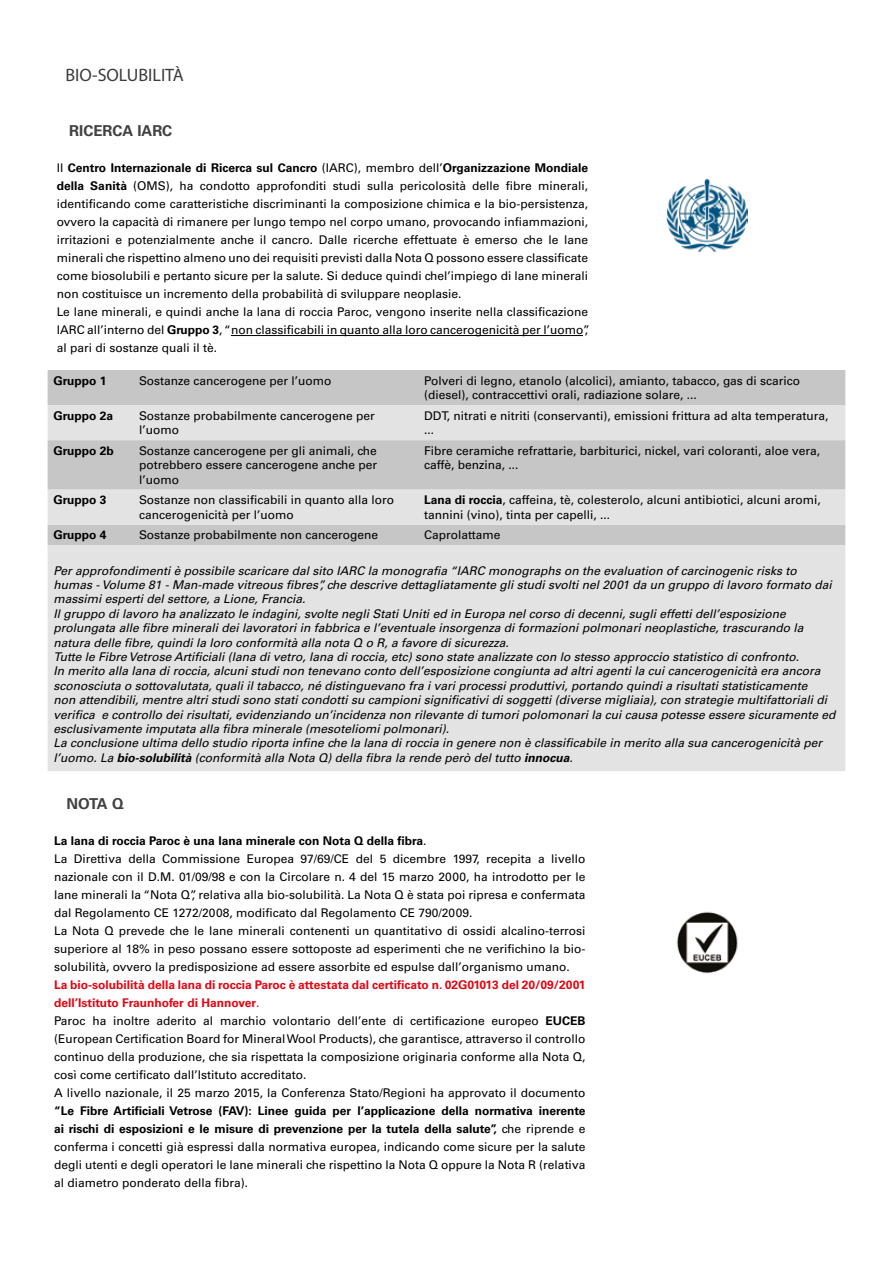
<style>
.page{position:relative;width:893px;height:1263px;background:#fff}
.page>*{position:absolute;margin:0;border:0;box-sizing:border-box;transform-origin:0 0}
.t1{font:18px "Myriad Pro";color:#3c3c3b}
.t2{font:700 15px "Univers LT Std";color:#414042}
.t3{font:12px/18px "Univers LT Std";color:#000}
.t4{font:italic 12px/14.4px "Univers LT Std";color:#000}
.t5{font:700 12px "Univers LT Std";color:#000}
.s1{font-weight:700}
.s2{font-weight:700;color:#e30613}
.s3{color:#e30613}
</style>
<div class="page">
<img style="left:676px;top:911px;width:62px;height:63px">
<hr style="left:231px;top:335px;width:352px;height:1px;background:#000">
<div style="left:48px;top:370px;width:797px;height:120px;background:#c6c6c6"></div>
<div style="left:48px;top:405px;width:797px;height:35px;background:#e3e3e3"></div>
<svg style="left:48px;top:490px;width:797px;height:281px;background:#e0e0e0"></svg>
<img style="left:666px;top:178px;width:82px;height:75px">
<h1 class="t1" style="left:65px;top:64px;width:120px">BIO-SOLUBILITÀ</h1>
<p class="t2" style="left:69px;top:122px;width:105px">RICERCA IARC</p>
<p class="t3" style="left:57px;top:159px;width:534px">Il <span class="s1">Centro Internazionale di Ricerca sul Cancro</span> (IARC), membro dell’<span class="s1">Organizzazione Mondiale della Sanità</span> (OMS), ha condotto approfonditi studi sulla pericolosità delle fibre minerali, identificando come caratteristiche discriminanti la composizione chimica e la bio-persistenza, ovvero la capacità di rimanere per lungo tempo nel corpo umano, provocando infiammazioni, irritazioni e potenzialmente anche il cancro. Dalle ricerche effettuate è emerso che le lane minerali che rispettino almeno uno dei requisiti previsti dalla Nota Q possono essere classificate come biosolubili e pertanto sicure per la salute. Si deduce quindi chel’impiego di lane minerali non costituisce un incremento della probabilità di sviluppare neoplasie.<br>Le lane minerali, e quindi anche la lana di roccia Paroc, vengono inserite nella classificazione IARC all’interno del <span class="s1">Gruppo 3</span>, “non classificabili in quanto alla loro cancerogenicità per l’uomo”, al pari di sostanze quali il tè.</p>
<p class="t5" style="left:54px;top:373px;width:54px">Gruppo 1</p>
<p class="t3" style="left:139px;top:371px;width:194px">Sostanze cancerogene per l’uomo</p>
<p class="t3" style="left:424px;top:373px;width:378px;line-height:14.4px">Polveri di legno, etanolo (alcolici), amianto, tabacco, gas di scarico (diesel), contraccettivi orali, radiazione solare, ...</p>
<p class="t5" style="left:54px;top:408px;width:61px">Gruppo 2a</p>
<p class="t3" style="left:139px;top:408px;width:237px;line-height:14.4px">Sostanze probabilmente cancerogene per l’uomo</p>
<p class="t3" style="left:424px;top:408px;width:406px;line-height:14.4px">DDT, nitrati e nitriti (conservanti), emissioni frittura ad alta temperatura, ...</p>
<p class="t5" style="left:54px;top:444px;width:62px">Gruppo 2b</p>
<p class="t3" style="left:139px;top:443px;width:240px;line-height:14.4px;text-align:justify">Sostanze cancerogene per gli animali, che potrebbero essere cancerogene anche per l’uomo</p>
<p class="t3" style="left:424px;top:443px;width:398px;line-height:14.4px">Fibre ceramiche refrattarie, barbiturici, nickel, vari coloranti, aloe vera, caffè, benzina, ...</p>
<p class="t5" style="left:54px;top:493px;width:54px">Gruppo 3</p>
<p class="t3" style="left:139px;top:493px;width:256px;line-height:14.4px">Sostanze non classificabili in quanto alla loro cancerogenicità per l’uomo</p>
<p class="t3" style="left:424px;top:493px;width:398px;line-height:14.4px"><span class="s1">Lana di roccia</span>, caffeina, tè, colesterolo, alcuni antibiotici, alcuni aromi, tannini (vino), tinta per capelli, ...</p>
<p class="t5" style="left:54px;top:528px;width:54px">Gruppo 4</p>
<p class="t3" style="left:139px;top:526px;width:240px">Sostanze probabilmente non cancerogene</p>
<p class="t3" style="left:424px;top:526px;width:78px">Caprolattame</p>
<p class="t4" style="left:54px;top:563px;width:783px">Per approfondimenti è possibile scaricare dal sito IARC la monografia “IARC monographs on the evaluation of carcinogenic risks to humas - Volume 81 - Man-made vitreous fibres”, che descrive dettagliatamente gli studi svolti nel 2001 da un gruppo di lavoro formato dai massimi esperti del settore, a Lione, Francia.<br>Il gruppo di lavoro ha analizzato le indagini, svolte negli Stati Uniti ed in Europa nel corso di decenni, sugli effetti dell’esposizione prolungata alle fibre minerali dei lavoratori in fabbrica e l’eventuale insorgenza di formazioni polmonari neoplastiche, trascurando la natura delle fibre, quindi la loro conformità alla nota Q o R, a favore di sicurezza.<br>Tutte le Fibre Vetrose Artificiali (lana di vetro, lana di roccia, etc) sono state analizzate con lo stesso approccio statistico di confronto.<br>In merito alla lana di roccia, alcuni studi non tenevano conto dell’esposizione congiunta ad altri agenti la cui cancerogenicità era ancora sconosciuta o sottovalutata, quali il tabacco, né distinguevano fra i vari processi produttivi, portando quindi a risultati statisticamente<br>non attendibili, mentre altri studi sono stati condotti su campioni significativi di soggetti (diverse migliaia), con strategie multifattoriali di verifica e controllo dei risultati, evidenziando un’incidenza non rilevante di tumori polomonari la cui causa potesse essere sicuramente ed esclusivamente imputata alla fibra minerale (mesoteliomi polmonari).<br>La conclusione ultima dello studio riporta infine che la lana di roccia in genere non è classificabile in merito alla sua cancerogenicità per l’uomo. La <span class="s1">bio-solubilità</span> (conformità alla Nota Q) della fibra la rende però del tutto <span class="s1">innocua</span>.</p>
<p class="t2" style="left:67px;top:795px;width:59px">NOTA Q</p>
<p class="t3" style="left:54px;top:832px;width:533px"><span class="s1">La lana di roccia Paroc è una lana minerale con Nota Q della fibra</span>.<br>La Direttiva della Commissione Europea 97/69/CE del 5 dicembre 1997, recepita a livello nazionale con il D.M. 01/09/98 e con la Circolare n. 4 del 15 marzo 2000, ha introdotto per le lane minerali la “Nota Q”, relativa alla bio-solubilità. La Nota Q è stata poi ripresa e confermata dal Regolamento CE 1272/2008, modificato dal Regolamento CE 790/2009.<br>La Nota Q prevede che le lane minerali contenenti un quantitativo di ossidi alcalino-terrosi superiore al 18% in peso possano essere sottoposte ad esperimenti che ne verifichino la bio&shy;solubilità, ovvero la predisposizione ad essere assorbite ed espulse dall’organismo umano.</p>
<p class="t3" style="left:54px;top:976px;width:533px"><span class="s2">La bio-solubilità della lana di roccia Paroc è attestata dal certificato n. 02G01013 del 20/09/2001 dell’Istituto Fraunhofer di Hannover</span><span class="s3">.<br></span>Paroc ha inoltre aderito al marchio volontario dell’ente di certificazione europeo <span class="s1">EUCEB </span>(European Certification Board for Mineral Wool Products), che garantisce, attraverso il controllo continuo della produzione, che sia rispettata la composizione originaria conforme alla Nota Q, così come certificato dall’Istituto accreditato.<br>A livello nazionale, il 25 marzo 2015, la Conferenza Stato/Regioni ha approvato il documento</p>
<p class="t3" style="left:54px;top:1102px;width:533px;text-align:justify"><span class="s1">“Le Fibre Artificiali Vetrose (FAV): Linee guida per l’applicazione della normativa inerente ai rischi di esposizioni e le misure di prevenzione per la tutela della salute”,</span> che riprende e conferma i concetti già espressi dalla normativa europea, indicando come sicure per la salute degli utenti e degli operatori le lane minerali che rispettino la Nota Q oppure la Nota R (relativa al diametro ponderato della fibra).</p>
</div>
